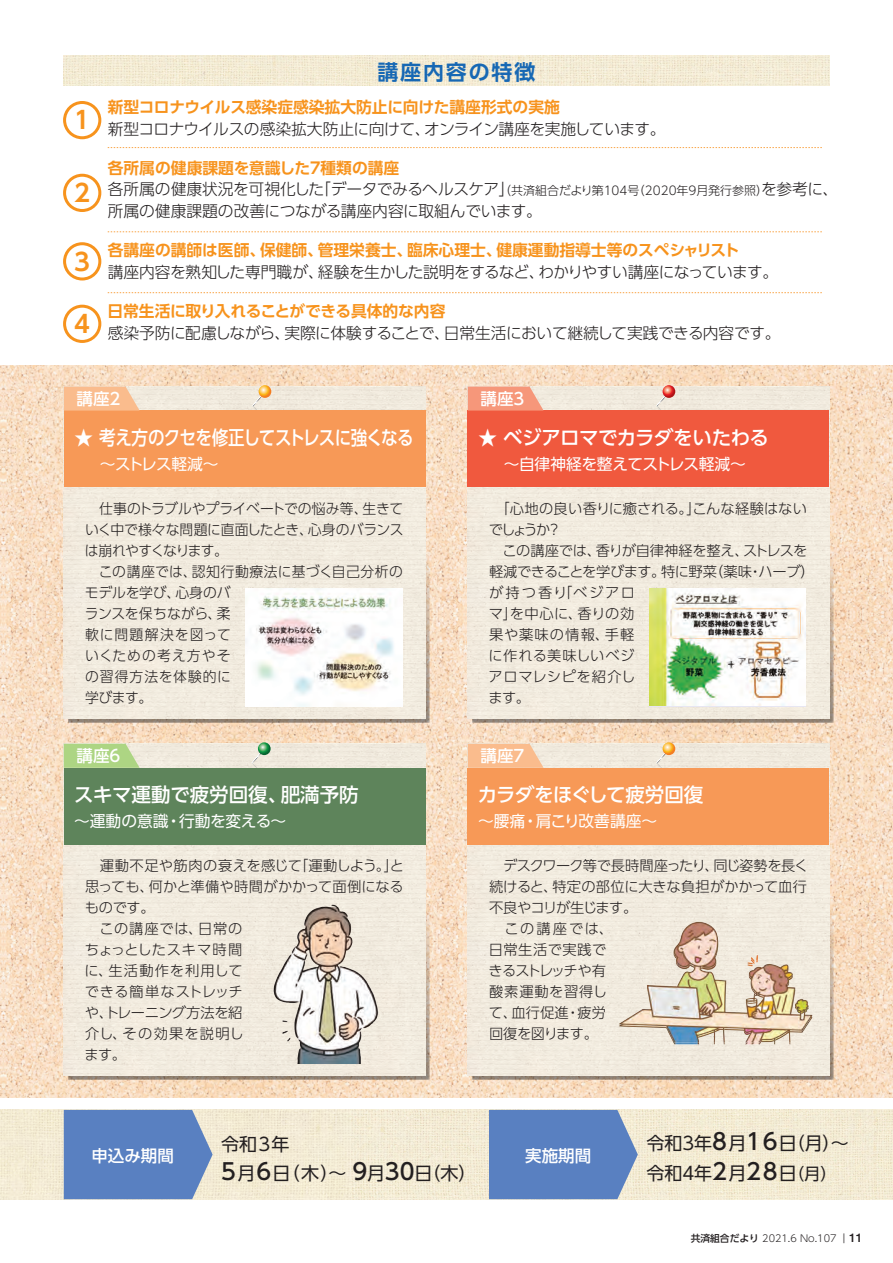
<style>
.page{position:relative;width:893px;height:1263px;background:#fff}
.page>*{position:absolute;margin:0;border:0;box-sizing:border-box;transform-origin:0 0}
.t1{font:700 24px "UD Shin Go Pr 6 N De";color:#f7931d}
.t2{font:700 21px "UD Shin Go Pr 6 N De";letter-spacing:.085em;color:#1768b4}
.t3{font:500 19.5px "UD Shin Go Pr 6 N";letter-spacing:-.025em;color:#fff;scale:.95 1}
.t4{font:500 19.5px "UD Shin Go Pr 6 N";color:#fff}
.t5{font:500 19.5px "UD Shin Go Pr 6 N";letter-spacing:-.025em;color:#fff}
.t6{font:18px/29.4px "UD Shin Go Pr 6 N";color:#231f20}
.t7{font:500 16.5px "UD Shin Go Pr 6 N";color:#fff}
.t8{font:300 15.75px "UD Shin Go Pr 6 N";letter-spacing:-.03em;color:#231f20}
.t9{font:700 15.75px "UD Shin Go Pr 6 N De";color:#f7931d}
.t10{font:300 15.75px/21.8px "UD Shin Go Pr 6 N";letter-spacing:-.005em;color:#231f20}
.t11{font:15.75px "UD Shin Go Pr 6 N";color:#fff}
.t12{font:15.75px "UD Shin Go Pr 6 N";letter-spacing:-.025em;color:#fff}
.t13{font:700 15.75px "UD Shin Go Pr 6 N De";letter-spacing:-.02em;color:#f7931d}
.t14{font:300 14.25px/21px "UD Shin Go Pr 6 N";color:#231f20}
.t15{font:300 9.75px "UD Shin Go Pr 6 N";color:#231f20}
.s1{font-size:12px}
.s2{font-weight:500;font-size:22.5px}
.s3{font-size:16.5px}
.s4{font-weight:500}
.s5{font-weight:400}
.s6{font-family:"Helvetica Neue LT Std";font-weight:500;font-size:12px}
</style>
<div class="page">
<img style="left:0;top:1110px;width:893px;height:89px">
<img style="left:64px;top:56px;width:765px;height:29px">
<svg style="left:64px;top:1110px;width:149px;height:89px;background:#6387c2"></svg>
<svg style="left:489px;top:1110px;width:149px;height:89px;background:#6387c2"></svg>
<img style="left:0;top:366px;width:893px;height:731px">
<svg style="left:472px;top:748px;width:361px;height:332px;background:#c1b09f"></svg>
<div style="left:468px;top:744px;width:361px;height:331px;background:#f1ebde"></div>
<svg style="left:656px;top:742px;width:19px;height:26px"></svg>
<div style="left:468px;top:768px;width:361px;height:76px;background:#f79957"></div>
<svg style="left:468px;top:744px;width:76px;height:24px;background:#f8c095"></svg>
<svg style="left:472px;top:391px;width:361px;height:331px;background:#c3b3a2"></svg>
<div style="left:468px;top:387px;width:361px;height:331px;background:#f1ebdf"></div>
<svg style="left:656px;top:385px;width:19px;height:26px"></svg>
<svg style="left:68px;top:748px;width:361px;height:332px;background:#b7a997"></svg>
<div style="left:64px;top:744px;width:361px;height:331px;background:#f2ebdf"></div>
<svg style="left:251px;top:742px;width:20px;height:26px"></svg>
<div style="left:64px;top:768px;width:361px;height:76px;background:#5e845b"></div>
<svg style="left:64px;top:744px;width:76px;height:24px;background:#b3d78c"></svg>
<div style="left:468px;top:411px;width:361px;height:76px;background:#f0593e"></div>
<svg style="left:468px;top:387px;width:76px;height:24px;background:#f59d82"></svg>
<svg style="left:68px;top:391px;width:361px;height:331px;background:#c3b19f"></svg>
<div style="left:64px;top:387px;width:361px;height:331px;background:#f1ebde"></div>
<svg style="left:252px;top:385px;width:19px;height:26px"></svg>
<div style="left:64px;top:411px;width:361px;height:76px;background:#f79957"></div>
<svg style="left:64px;top:387px;width:76px;height:24px;background:#f8bf93"></svg>
<div style="left:63px;top:101px;width:38px;height:38px;border:3px solid #f7931d;border-radius:50%"></div>
<div style="left:63px;top:174px;width:38px;height:38px;border:3px solid #f7931d;border-radius:50%"></div>
<div style="left:63px;top:242px;width:38px;height:38px;border:3px solid #f7931d;border-radius:50%"></div>
<div style="left:63px;top:305px;width:38px;height:38px;border:3px solid #f7931d;border-radius:50%"></div>
<svg style="left:108px;top:147px;width:714px;height:1px"></svg>
<svg style="left:108px;top:232px;width:714px;height:1px"></svg>
<svg style="left:108px;top:292px;width:714px;height:1px"></svg>
<img style="left:649px;top:589px;width:156px;height:117px">
<img style="left:245px;top:589px;width:157px;height:117px">
<img style="left:218px;top:899px;width:219px;height:165px">
<img style="left:613px;top:906px;width:207px;height:155px">
<h1 class="t1" style="left:74px;top:101px;width:17px">1</h1>
<h1 class="t1" style="left:74px;top:174px;width:17px">2</h1>
<h1 class="t1" style="left:74px;top:242px;width:17px">3</h1>
<h1 class="t1" style="left:74px;top:304px;width:17px">4</h1>
<h2 class="t2" style="left:377px;top:55px;width:159px">講座内容の特徴</h2>
<p class="t9" style="left:108px;top:94px;width:454px">新型コロナウイルス感染症感染拡大防止に向けた講座形式の実施</p>
<p class="t8" style="left:108px;top:116px;width:559px">新型コロナウイルスの感染拡大防止に向けて、オンライン講座を実施しています。</p>
<p class="t9" style="left:108px;top:155px;width:293px">各所属の健康課題を意識した7種類の講座</p>
<p class="t10" style="left:108px;top:178px;width:732px">各所属の健康状況を可視化した「データでみるヘルスケア」<span class="s1">（共済組合だより第104号（2020年9月発行参照）</span>を参考に、所属の健康課題の改善につながる講座内容に取組んでいます。</p>
<p class="t9" style="left:108px;top:237px;width:633px">各講座の講師は医師、保健師、管理栄養士、臨床心理士、健康運動指導士等のスペシャリスト</p>
<p class="t8" style="left:108px;top:259px;width:672px">講座内容を熟知した専門職が、経験を生かした説明をするなど、わかりやすい講座になっています。</p>
<p class="t13" style="left:108px;top:298px;width:339px">日常生活に取り入れることができる具体的な内容</p>
<p class="t8" style="left:108px;top:320px;width:674px">感染予防に配慮しながら、実際に体験することで、日常生活において継続して実践できる内容です。</p>
<p class="t7" style="left:77px;top:385px;width:45px">講座2</p>
<h3 class="t3" style="left:74px;top:422px;width:359px">★ 考え方のクセを修正してストレスに強くなる</h3>
<p class="t12" style="left:100px;top:451px;width:136px">～ストレス軽減～　</p>
<p class="t14" style="left:85px;top:497px;width:320px">　仕事のトラブルやプライベートでの悩み等、生きていく中で様々な問題に直面したとき、心身のバランスは崩れやすくなります。<br>　この講座では、認知行動療法に基づく自己分析のモデルを学び、心身のバ<br>ランスを保ちながら、柔<br>軟に問題解決を図って<br>いくための考え方やそ<br>の習得方法を体験的に<br>学びます。</p>
<p class="t7" style="left:77px;top:743px;width:45px">講座6</p>
<h3 class="t4" style="left:74px;top:779px;width:286px">スキマ運動で疲労回復、肥満予防</h3>
<p class="t11" style="left:74px;top:808px;width:229px">～運動の意識・行動を変える～　</p>
<p class="t7" style="left:480px;top:385px;width:45px">講座3</p>
<h3 class="t3" style="left:478px;top:422px;width:307px">★ ベジアロマでカラダをいたわる</h3>
<p class="t12" style="left:504px;top:451px;width:259px">～自律神経を整えてストレス軽減～　</p>
<p class="t14" style="left:488px;top:497px;width:328px">　「心地の良い香りに癒される。」こんな経験はないでしょうか？<br>　この講座では、香りが自律神経を整え、ストレスを軽減できることを学びます。特に野菜（薬味・ハーブ）が持つ香り「ベジアロ<br>マ」を中心に、香りの効<br>果や薬味の情報、手軽<br>に作れる美味しいベジ<br>アロマレシピを紹介し<br>ます。</p>
<p class="t7" style="left:480px;top:743px;width:45px">講座7</p>
<h3 class="t5" style="left:478px;top:779px;width:227px">カラダをほぐして疲労回復</h3>
<p class="t11" style="left:478px;top:808px;width:196px">～腰痛・肩こり改善講座～　</p>
<p class="t14" style="left:85px;top:854px;width:321px">　運動不足や筋肉の衰えを感じて「運動しよう。」と思っても、何かと準備や時間がかかって面倒になるものです。<br>　この講座では、日常の<br>ちょっとしたスキマ時間<br>に、生活動作を利用して<br>できる簡単なストレッチ<br>や、トレーニング方法を紹<br>介し、その効果を説明し<br>ます。</p>
<p class="t14" style="left:489px;top:854px;width:321px">　デスクワーク等で長時間座ったり、同じ姿勢を長く続けると、特定の部位に大きな負担がかかって血行不良やコリが生じます。<br>　この講座では、<br>日常生活で実践で<br>きるストレッチや有<br>酸素運動を習得し<br>て、血行促進・疲労<br>回復を図ります。</p>
<p class="t6" style="left:221px;top:1128px;width:257px">令和3年<br><span class="s2">5</span>月<span class="s2">6</span>日（木）～ <span class="s2">9</span>月<span class="s2">30</span>日（木）</p>
<p class="t6" style="left:646px;top:1128px;width:204px;line-height:30px">令和3年<span class="s2">8</span>月<span class="s2">16</span>日（月）～令和4年<span class="s2">2</span>月<span class="s2">28</span>日<span class="s3">（月）</span></p>
<p class="t7" style="left:91px;top:1142px;width:84px">申込み期間</p>
<p class="t7" style="left:525px;top:1142px;width:67px">実施期間</p>
<p class="t15" style="left:691px;top:1230px;width:173px"><span class="s4">共済組合だより</span> 2021.6 No.107 <span class="s5">｜</span><span class="s6">11</span></p>
</div>
